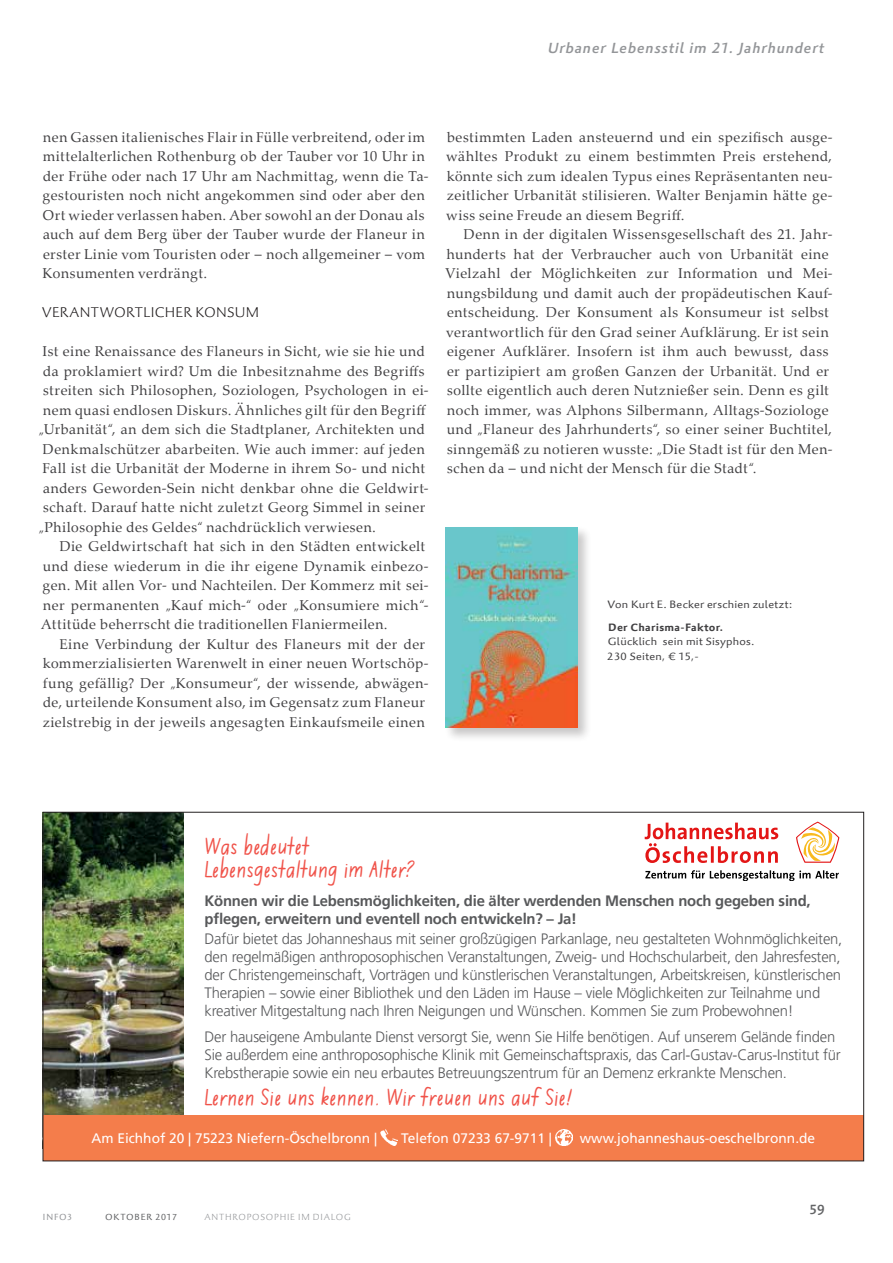
<style>
.page{position:relative;width:893px;height:1263px;background:#fff}
.page>*{position:absolute;margin:0;border:0;box-sizing:border-box;transform-origin:0 0}
.t1{font:19.5px/22.5px "Jimmy Flashcard KV Regular";letter-spacing:-.02em;color:#f0534a}
.t2{font:300 15px/18px "Frutiger LT Pro";letter-spacing:-.015em;color:#58595b}
.t3{font:700 15px/18px "Frutiger LT Pro";letter-spacing:-.015em;color:#58595b}
.t4{font:italic 500 15px "Palatino Sans Com";letter-spacing:.055em;color:#939598}
.t5{font:14.25px/19.5px "Palatino Nova";letter-spacing:.01em;color:#414042}
.t6{font:300 14.25px "Palatino Sans Com";letter-spacing:.02em;color:#231f20}
.t7{font:13.65px "Frutiger LT Pro";color:#fff}
.t8{font:500 13.5px "Palatino Sans Com";color:#636466}
.t9{font:10.8px/14.4px "Palatino Sans Com";letter-spacing:.02em;color:#414042;scale:1.06 1}
.t10{font:700 10.8px "Palatino Sans Com";letter-spacing:.025em;color:#414042;scale:1.06 1}
.t11{font:300 9px "Palatino Sans Com";letter-spacing:.085em;color:#939598}
.t12{font:9px "Palatino Sans Com";letter-spacing:.09em;color:#636466}
.t13{font:9px "Palatino Sans Com";letter-spacing:.095em;color:#939598}
</style>
<div class="page">
<img style="left:45px;top:814px;width:138px;height:301px">
<div style="left:43px;top:1115px;width:821px;height:46px;background:#f47d4b"></div>
<svg style="left:645px;top:870px;width:194px;height:10px"></svg>
<svg style="left:645px;top:823px;width:133px;height:40px"></svg>
<svg style="left:796px;top:822px;width:43px;height:41px"></svg>
<img style="left:381px;top:1129px;width:16px;height:17px">
<img style="left:556px;top:1129px;width:16px;height:17px">
<div style="left:444px;top:525px;width:148px;height:217px;background:#231f20;opacity:.25"></div>
<img style="left:446px;top:527px;width:132px;height:201px">
<p class="t4" style="left:548px;top:39px;width:278px">Urbaner Lebensstil im 21. Jahrhundert</p>
<p class="t5" style="left:43px;top:128px;width:387px">nen Gassen italienisches Flair in Fülle verbreitend, oder im mittelalterlichen Rothenburg ob der Tauber vor 10 Uhr in der Frühe oder nach 17 Uhr am Nachmittag, wenn die Ta&shy;gestouristen noch nicht angekommen sind oder aber den Ort wieder verlassen haben. Aber sowohl an der Donau als auch auf dem Berg über der Tauber wurde der Flaneur in erster Linie vom Touristen oder – noch allgemeiner – vom Konsumenten verdrängt.</p>
<p class="t6" style="left:42px;top:304px;width:218px">VERANTWORTLICHER KONSUM</p>
<p class="t5" style="left:39px;top:342px;width:391px">Ist eine Renaissance des Flaneurs in Sicht, wie sie hie und da proklamiert wird? Um die Inbesitznahme des Begriffs streiten sich Philosophen, Soziologen, Psychologen in ei&shy;nem quasi endlosen Diskurs. Ähnliches gilt für den Begriff „Urbanität“, an dem sich die Stadtplaner, Architekten und Denkmalschützer abarbeiten. Wie auch immer: auf jeden Fall ist die Urbanität der Moderne in ihrem So- und nicht anders Geworden-Sein nicht denkbar ohne die Geldwirt&shy;schaft. Darauf hatte nicht zuletzt Georg Simmel in seiner „Philosophie des Geldes“ nachdrücklich verwiesen.</p>
<p class="t5" style="left:41px;top:537px;width:389px;text-indent:18px">Die Geldwirtschaft hat sich in den Städten entwickelt und diese wiederum in die ihr eigene Dynamik einbezo&shy;gen. Mit allen Vor- und Nachteilen. Der Kommerz mit sei&shy;ner permanenten „Kauf mich-“ oder „Konsumiere mich“- Attitüde beherrscht die traditionellen Flaniermeilen.</p>
<p class="t5" style="left:43px;top:634px;width:387px;text-indent:17px">Eine Verbindung der Kultur des Flaneurs mit der der kommerzialisierten Warenwelt in einer neuen Wortschöp&shy;fung gefällig? Der „Konsumeur“, der wissende, abwägen&shy;de, urteilende Konsument also, im Gegensatz zum Flaneur zielstrebig in der jeweils angesagten Einkaufsmeile einen</p>
<p class="t5" style="left:446px;top:128px;width:388px;text-align:justify">bestimmten Laden ansteuernd und ein spezifisch ausge&shy;wähltes Produkt zu einem bestimmten Preis erstehend, könnte sich zum idealen Typus eines Repräsentanten neu&shy;zeitlicher Urbanität stilisieren. Walter Benjamin hätte ge&shy;wiss seine Freude an diesem Begriff.</p>
<p class="t5" style="left:446px;top:225px;width:388px;text-indent:18px">Denn in der digitalen Wissensgesellschaft des 21. Jahr&shy;hunderts hat der Verbraucher auch von Urbanität eine Vielzahl der Möglichkeiten zur Information und Mei&shy;nungsbildung und damit auch der propädeutischen Kauf&shy;entscheidung. Der Konsument als Konsumeur ist selbst verantwortlich für den Grad seiner Aufklärung. Er ist sein eigener Aufklärer. Insofern ist ihm auch bewusst, dass er partizipiert am großen Ganzen der Urbanität. Und er sollte eigentlich auch deren Nutznießer sein. Denn es gilt noch immer, was Alphons Silbermann, Alltags-Soziologe und „Flaneur des Jahrhunderts“, so einer seiner Buchtitel, sinngemäß zu notieren wusste: „Die Stadt ist für den Men&shy;schen da – und nicht der Mensch für die Stadt“.</p>
<p class="t9" style="left:608px;top:597px;width:176px">Von Kurt E. Becker erschien zuletzt:</p>
<p class="t10" style="left:608px;top:620px;width:110px">Der Charisma-Faktor.</p>
<p class="t9" style="left:607px;top:634px;width:140px">Glücklich sein mit Sisyphos.<br>230 Seiten, € 15,-</p>
<h1 class="t1" style="left:205px;top:836px;width:211px">Was bedeutet<br>Lebensgestaltung im Alter?</h1>
<p class="t3" style="left:205px;top:892px;width:608px">Können wir die Lebensmöglichkeiten, die älter werdenden Menschen noch gegeben sind, pflegen, erweitern und eventell noch entwickeln? – Ja!</p>
<p class="t2" style="left:205px;top:929px;width:639px">Dafür bietet das Johanneshaus mit seiner großzügigen Parkanlage, neu gestalteten Wohnmöglichkeiten, den regelmäßigen anthroposophischen Veranstaltungen, Zweig- und Hochschularbeit, den Jahresfesten, der Christengemeinschaft, Vorträgen und künstlerischen Veranstaltungen, Arbeitskreisen, künstlerischen Therapien – sowie einer Bibliothek und den Läden im Hause – viele Möglichkeiten zur Teilnahme und kreativer Mitgestaltung nach Ihren Neigungen und Wünschen. Kommen Sie zum Probewohnen!</p>
<p class="t2" style="left:205px;top:1028px;width:638px">Der hauseigene Ambulante Dienst versorgt Sie, wenn Sie Hilfe benötigen. Auf unserem Gelände finden<br>Sie außerdem eine anthroposophische Klinik mit Gemeinschaftspraxis, das Carl-Gustav-Carus-Institut für<br>Krebstherapie sowie ein neu erbautes Betreuungszentrum für an Demenz erkrankte Menschen.</p>
<h1 class="t1" style="left:205px;top:1087px;width:370px">Lernen Sie uns kennen. Wir freuen uns auf Sie!</h1>
<p class="t7" style="left:92px;top:1130px;width:287px">Am Eichhof 20 | 75223 Niefern-Öschelbronn |</p>
<p class="t7" style="left:401px;top:1130px;width:152px">Telefon 07233 67-9711 |</p>
<p class="t7" style="left:580px;top:1130px;width:237px">www.johanneshaus-oeschelbronn.de</p>
<p class="t13" style="left:43px;top:1211px;width:31px">INFO3</p>
<p class="t12" style="left:105px;top:1211px;width:73px">OKTOBER 2017</p>
<p class="t11" style="left:204px;top:1211px;width:148px">ANTHROPOSOPHIE IM DIALOG</p>
<p class="t8" style="left:810px;top:1201px;width:17px">59</p>
</div>
